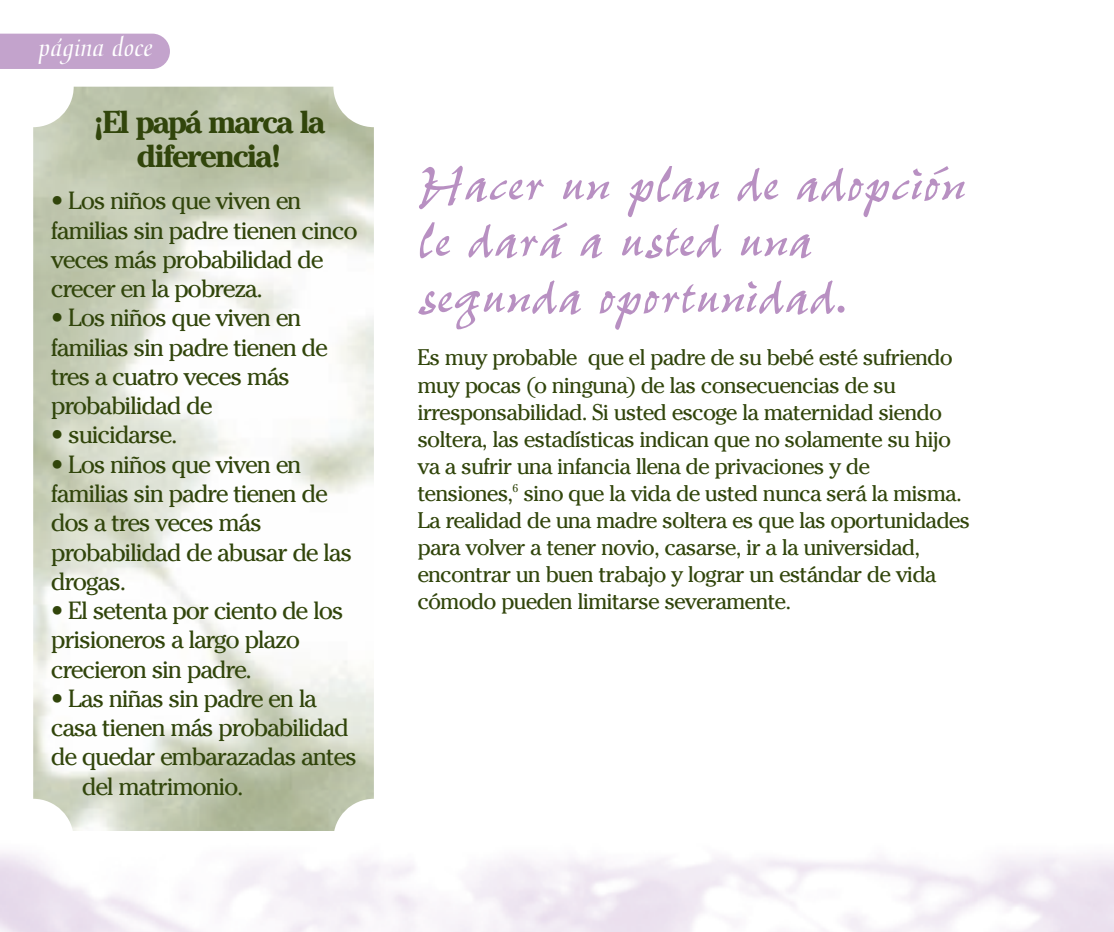
<style>
.page{position:relative;width:1114px;height:932px;background:#fff}
.page>*{position:absolute;margin:0;border:0;box-sizing:border-box;transform-origin:0 0}
.t1{font:58.5px/56.2px "Pepita";color:#b890c2}
.t2{font:700 31.5px/33.8px "Cheltenham";letter-spacing:-.055em;color:#31450b;text-align:center}
.t3{font:27px "Medici Script";color:#fff}
.t4{font:24.75px/29.2px "Cheltenham";letter-spacing:-.05em;color:#31450b}
.t5{font:22.5px/27px "Cheltenham";letter-spacing:-.04em;color:#31450b}
</style>
<div class="page">
<img style="left:33px;top:87px;width:341px;height:743px">
<div style="left:0;top:34px;width:170px;height:35px;background:#c3a3cc"></div>
<p class="t3" style="left:38px;top:36px;width:115px">página doce</p>
<p class="t2" style="left:93px;top:108px;width:233px">¡El papá marca la diferencia!</p>
<p class="t4" style="left:51px;top:186px;width:308px">• Los niños que viven en familias sin padre tienen cinco veces más probabilidad de crecer en la pobreza.</p>
<p class="t4" style="left:51px;top:303px;width:279px">• Los niños que viven en familias sin padre tienen de tres a cuatro veces más probabilidad de</p>
<p class="t4" style="left:51px;top:420px;width:128px">• suicidarse.</p>
<p class="t4" style="left:51px;top:449px;width:303px">• Los niños que viven en familias sin padre tienen de dos a tres veces más probabilidad de abusar de las drogas.</p>
<p class="t4" style="left:51px;top:596px;width:294px">• El setenta por ciento de los prisioneros a largo plazo crecieron sin padre.</p>
<p class="t4" style="left:51px;top:683px;width:268px">• Las niñas sin padre en la</p>
<p class="t4" style="left:51px;top:713px;width:300px">casa tienen más probabilidad</p>
<p class="t4" style="left:51px;top:742px;width:308px">de quedar embarazadas antes</p>
<p class="t4" style="left:82px;top:771px;width:163px">del matrimonio.</p>
<p class="t1" style="left:417px;top:150px;width:549px">Hacer un plan de adopción le dará a usted una segunda oportunidad.</p>
<p class="t5" style="left:417px;top:344px;width:554px">Es muy probable que el padre de su bebé esté sufriendo muy pocas (o ninguna) de las consecuencias de su irresponsabilidad. Si usted escoge la maternidad siendo soltera, las estadísticas indican que no solamente su hijo va a sufrir una infancia llena de privaciones y de tensiones,<sup>6</sup> sino que la vida de usted nunca será la misma.<br>La realidad de una madre soltera es que las oportunidades para volver a tener novio, casarse, ir a la universidad, encontrar un buen trabajo y lograr un estándar de vida cómodo pueden limitarse severamente.</p>
</div>
